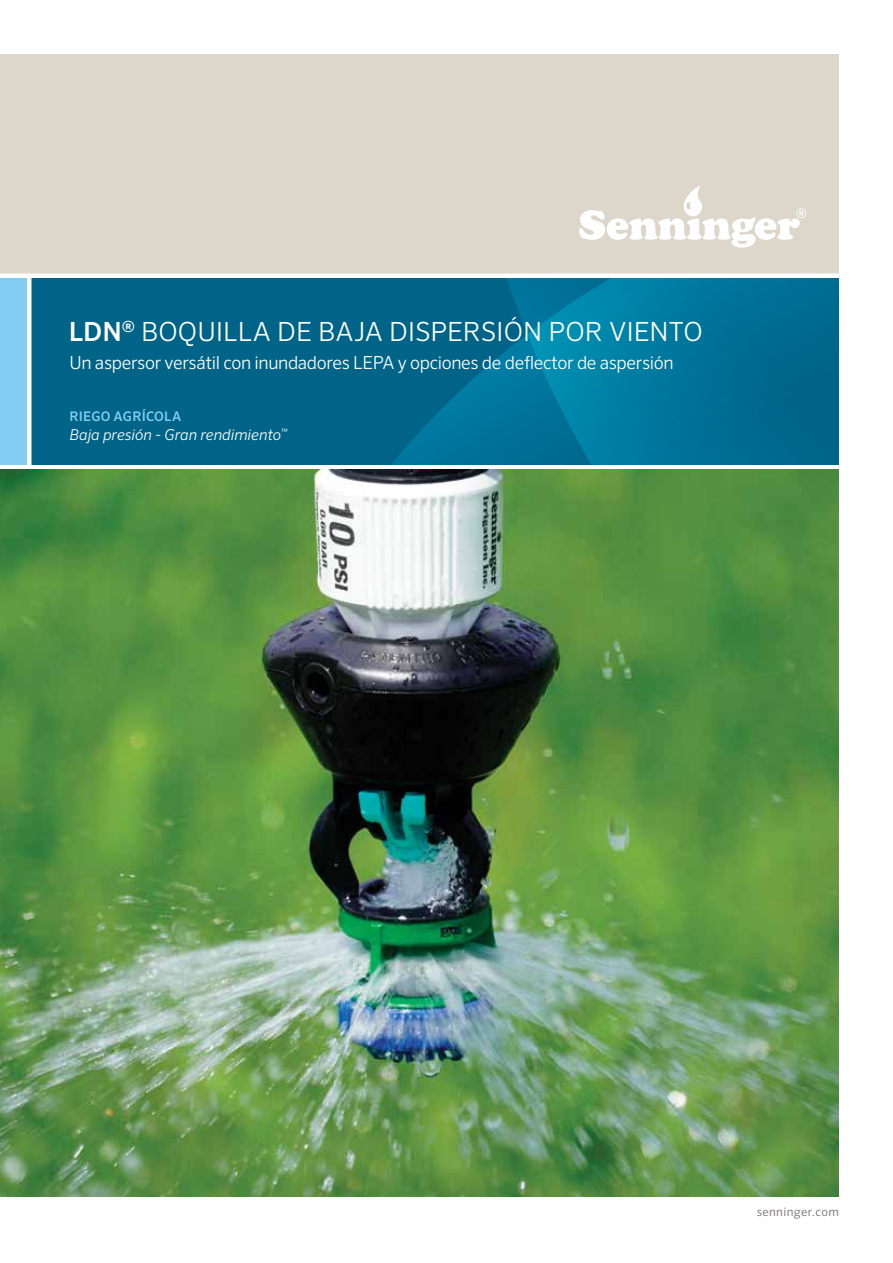
<style>
.page{position:relative;width:893px;height:1263px;background:#fff}
.page>*{position:absolute;margin:0;border:0;box-sizing:border-box;transform-origin:0 0}
.t1{font:300 26.4px "Sero Pro";color:#fff}
.t2{font:300 18px "Sero Pro";letter-spacing:-.02em;color:#fff}
.t3{font:italic 300 15px "Sero Pro";color:#fff}
.t4{font:500 13.2px "Sero Pro";letter-spacing:.01em;color:#81cdf2}
.t5{font:12px "Sero Pro";letter-spacing:.025em;color:#858280}
.s1{font-weight:500}
</style>
<div class="page">
<div style="left:0;top:54px;width:839px;height:220px;background:#ddd6ca"></div>
<div style="left:32px;top:278px;width:807px;height:187px;background:#006488"></div>
<svg style="left:409px;top:278px;width:430px;height:187px"></svg>
<div style="left:0;top:279px;width:27px;height:186px;background:#81cdf2"></div>
<div style="left:0;top:273px;width:845px;height:5px;background:#fff"></div>
<img style="left:0;top:470px;width:839px;height:727px">
<svg style="left:579px;top:185px;width:227px;height:63px"></svg>
<h1 class="t1" style="left:69px;top:316px;width:636px"><span class="s1">LDN</span><sup>®</sup> BOQUILLA DE BAJA DISPERSIÓN POR VIENTO</h1>
<p class="t2" style="left:70px;top:352px;width:606px">Un aspersor versátil con inundadores LEPA y opciones de deflector de aspersión</p>
<p class="t4" style="left:70px;top:409px;width:113px">RIEGO AGRÍCOLA</p>
<p class="t3" style="left:70px;top:426px;width:219px">Baja presión - Gran rendimiento<sup>™</sup></p>
<p class="t5" style="left:757px;top:1205px;width:84px">senninger.com</p>
</div>
